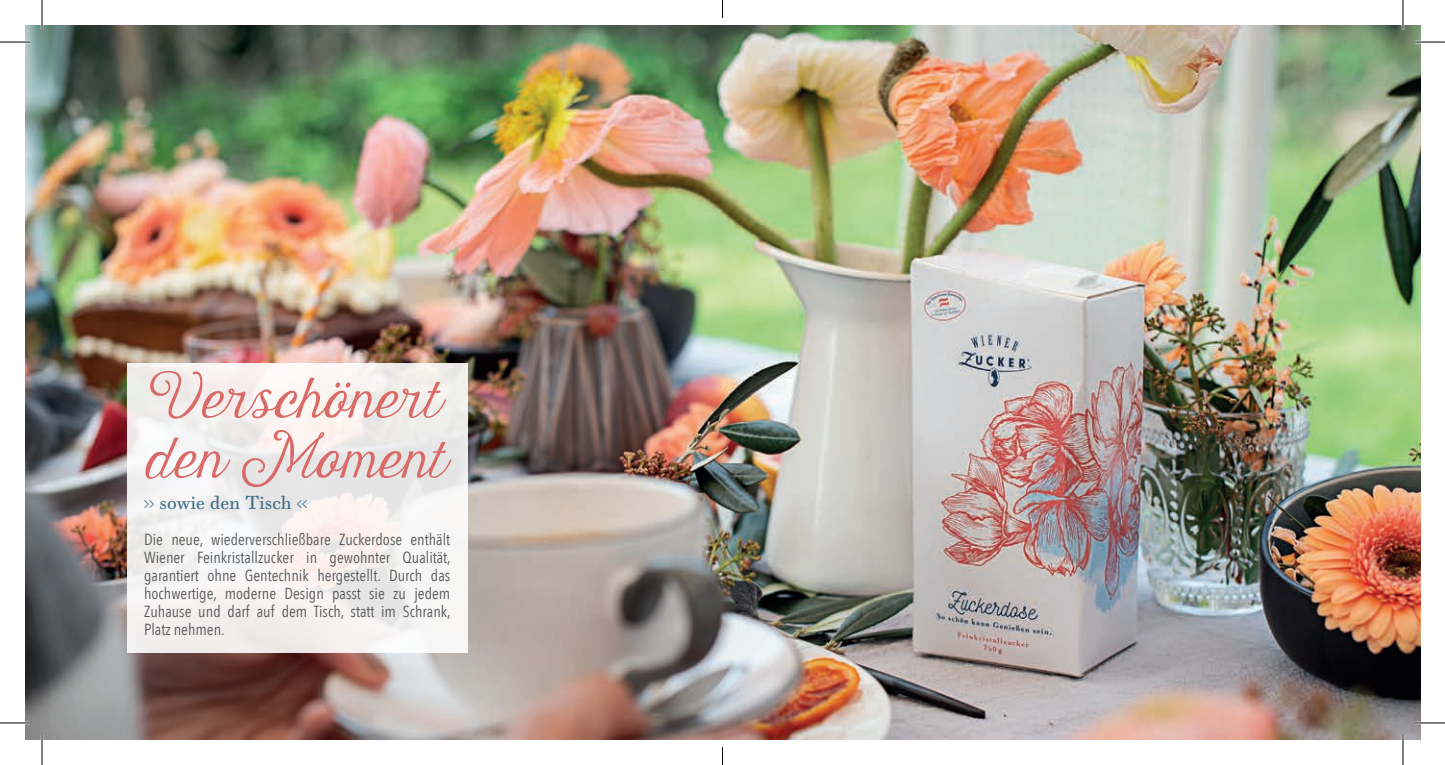
<style>
.page{position:relative;width:1445px;height:765px;background:#fff}
.page>*{position:absolute;margin:0;border:0;box-sizing:border-box;transform-origin:0 0}
.t1{font:50px/60px "Harman Script";color:#d96a67}
.t2{font:18px "Walbaum Text Pro";color:#3e6e86;scale:.5 1}
.t3{font:16px/18px "Avenir Next Condensed";color:#57585a;text-align:justify}
</style>
<div class="page">
<img style="left:25px;top:25px;width:1395px;height:714px">
<div style="left:127px;top:362px;width:340px;height:290px;background:linear-gradient(to right,#f4f1f0,#f2efee)"></div>
<hr style="left:0;top:41px;width:30px;height:2px;background:#fff">
<hr style="left:1415px;top:41px;width:30px;height:2px;background:#fff">
<hr style="left:0;top:721px;width:30px;height:3px;background:#fff">
<hr style="left:1415px;top:721px;width:30px;height:3px;background:#fff">
<hr style="left:41px;top:0;width:2px;height:30px;background:#fff">
<hr style="left:41px;top:734px;width:2px;height:30px;background:#fff">
<hr style="left:1401px;top:0;width:3px;height:30px;background:#fff">
<hr style="left:1401px;top:734px;width:3px;height:30px;background:#fff">
<hr style="left:0;top:42px;width:30px;height:1px;background:#000">
<hr style="left:1415px;top:42px;width:30px;height:1px;background:#000">
<hr style="left:0;top:722px;width:30px;height:1px;background:#000">
<hr style="left:1415px;top:722px;width:30px;height:1px;background:#000">
<hr style="left:42px;top:0;width:1px;height:30px;background:#000">
<hr style="left:42px;top:734px;width:1px;height:30px;background:#000">
<hr style="left:1402px;top:0;width:1px;height:30px;background:#000">
<hr style="left:1402px;top:734px;width:1px;height:30px;background:#000">
<svg style="left:722px;top:0;width:1px;height:18px"></svg>
<svg style="left:722px;top:746px;width:1px;height:18px"></svg>
<h1 class="t1" style="left:144px;top:370px;width:301px">Verschönert den Moment</h1>
<p class="t2" style="left:144px;top:492px;width:328px">&gt;&gt; sowie den Tisch &lt;&lt;</p>
<p class="t3" style="left:144px;top:529px;width:308px">Die neue, wiederverschließbare Zuckerdose enthält Wiener Feinkristallzucker in gewohnter Qualität, garantiert ohne Gentechnik hergestellt. Durch das hochwertige, moderne Design passt sie zu jedem Zuhause und darf auf dem Tisch, statt im Schrank, Platz nehmen.</p>
</div>
